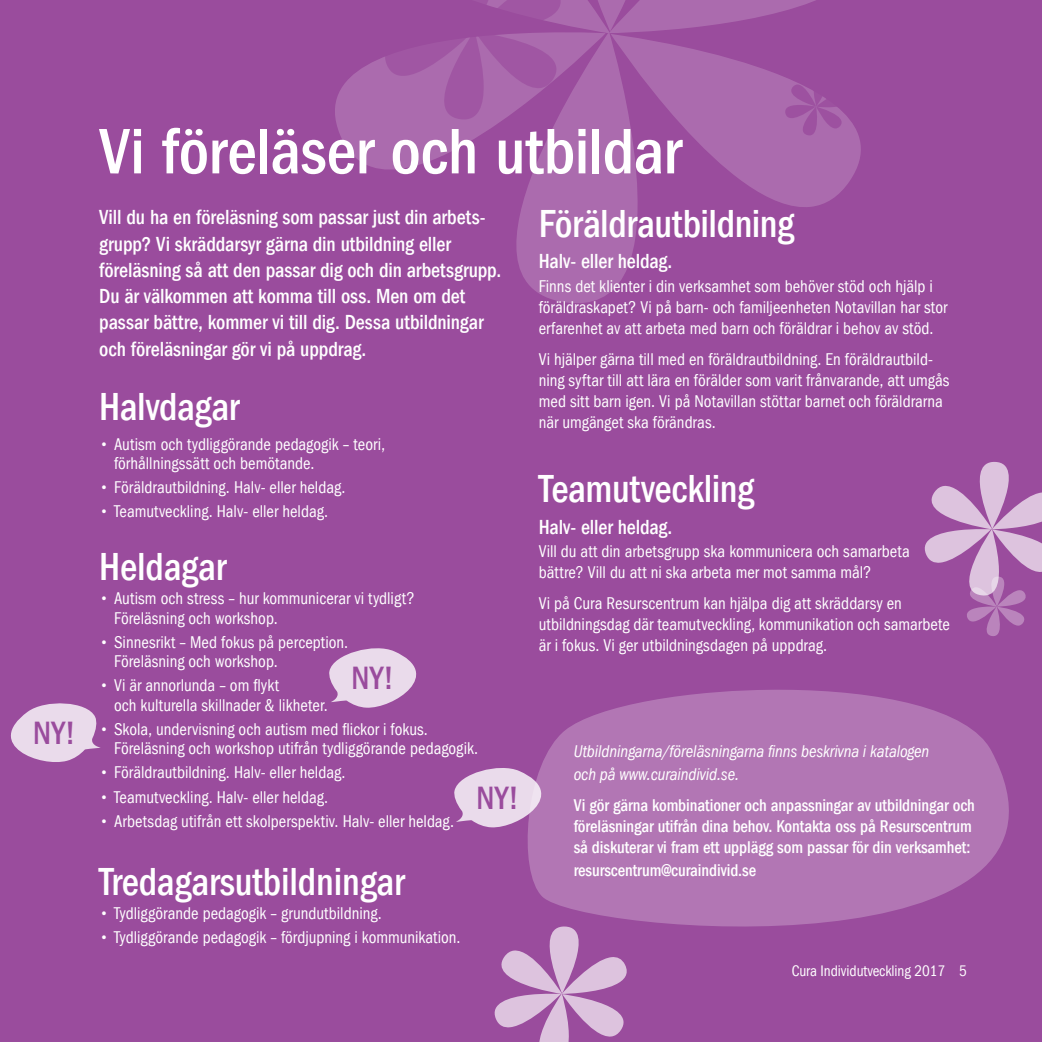
<style>
.page{position:relative;width:1042px;height:1042px;background:#9a4c9d}
.page>*{position:absolute;margin:0;border:0;box-sizing:border-box;transform-origin:0 0}
.t1{font:500 condensed 66.5px "Franklin Gothic LT";letter-spacing:-.005em;color:#fff}
.t2{font:500 condensed 40.25px "Franklin Gothic LT";letter-spacing:-.005em;color:#fff;scale:.96 1}
.t3{font:500 condensed 33.25px "Franklin Gothic LT";color:#9a4c9d;scale:.96 1}
.t4{font:500 condensed 21px/26.2px "Franklin Gothic LT";letter-spacing:-.005em;color:#fff;scale:.96 1}
.t5{font:condensed 17.5px/21px "Franklin Gothic LT";color:#fff;scale:.96 1}
.t6{font:500 condensed 17.5px/21px "Franklin Gothic LT";letter-spacing:-.005em;color:#fff;scale:.96 1}
.t7{font:italic condensed 17.5px/22.8px "Franklin Gothic LT";letter-spacing:-.005em;color:#fff;scale:.96 1}
.t8{font:condensed 15.75px "Franklin Gothic LT";letter-spacing:-.005em;color:#fff;scale:.96 1}
.s1{font-weight:500;font-stretch:normal}
</style>
<div class="page">
<svg style="left:527px;top:689px;width:482px;height:238px;fill:#b276b4"></svg>
<svg style="left:924px;top:462px;width:118px;height:174px"></svg>
<svg style="left:516px;top:172px;width:121px;height:131px;background:#a866ab"></svg>
<svg style="left:611px;top:172px;width:244px;height:44px"></svg>
<svg style="left:335px;top:0;width:526px;height:172px"></svg>
<svg style="left:494px;top:926px;width:144px;height:116px"></svg>
<svg style="left:329px;top:648px;width:88px;height:60px"></svg>
<svg style="left:10px;top:703px;width:91px;height:59px"></svg>
<svg style="left:454px;top:766px;width:89px;height:62px"></svg>
<h3 class="t3" style="left:33px;top:714px;width:46px">NY!</h3>
<h1 class="t1" style="left:99px;top:114px;width:584px">Vi föreläser och utbildar</h1>
<h2 class="t2" style="left:539px;top:201px;width:268px">Föräldrautbildning</h2>
<p class="t4" style="left:539px;top:248px;width:141px">Halv- eller heldag.</p>
<p class="t5" style="left:539px;top:276px;width:427px">Finns det klienter i din verksamhet som behöver stöd och hjälp i föräldraskapet? Vi på barn- och familjeenheten Notavillan har stor erfarenhet av att arbeta med barn och föräldrar i behov av stöd.</p>
<p class="t5" style="left:539px;top:349px;width:429px">Vi hjälper gärna till med en föräldrautbildning. En föräldrautbild&shy;ning syftar till att lära en förälder som varit frånvarande, att umgås med sitt barn igen. Vi på Notavillan stöttar barnet och föräldrarna när umgänget ska förändras.</p>
<p class="t4" style="left:99px;top:204px;width:420px">Vill du ha en föreläsning som passar just din arbets&shy;grupp? Vi skräddarsyr gärna din utbildning eller föreläsning så att den passar dig och din arbetsgrupp.<br>Du är välkommen att komma till oss. Men om det passar bättre, kommer vi till dig. Dessa utbildningar och föreläsningar gör vi på uppdrag.</p>
<h2 class="t2" style="left:99px;top:384px;width:147px">Halvdagar</h2>
<p class="t5" style="left:114px;top:434px;width:284px;line-height:19.2px;text-indent:-15px"><span class="s1">•</span> Autism och tydliggörande pedagogik – teori, förhållningssätt och bemötande.</p>
<p class="t5" style="left:99px;top:477px;width:258px"><span class="s1">•</span> Föräldrautbildning. Halv- eller heldag.</p>
<p class="t5" style="left:99px;top:501px;width:240px"><span class="s1">•</span> Teamutveckling. Halv- eller heldag.</p>
<h2 class="t2" style="left:99px;top:544px;width:134px">Heldagar</h2>
<p class="t5" style="left:114px;top:589px;width:315px;line-height:19.2px;text-indent:-15px"><span class="s1">•</span> Autism och stress – hur kommunicerar vi tydligt?<br>Föreläsning och workshop.</p>
<p class="t5" style="left:114px;top:632px;width:245px;line-height:19.2px;text-indent:-15px"><span class="s1">•</span> Sinnesrikt – Med fokus på perception.<br>Föreläsning och workshop.</p>
<p class="t5" style="left:114px;top:676px;width:224px;line-height:19.2px;text-indent:-15px"><span class="s1">•</span> Vi är annorlunda – om flykt<br>och kulturella skillnader &amp; likheter.</p>
<p class="t5" style="left:114px;top:719px;width:381px;line-height:19.2px;text-indent:-15px"><span class="s1">•</span> Skola, undervisning och autism med flickor i fokus.<br>Föreläsning och workshop utifrån tydliggörande pedagogik.</p>
<p class="t5" style="left:99px;top:762px;width:258px"><span class="s1">•</span> Föräldrautbildning. Halv- eller heldag.</p>
<p class="t5" style="left:99px;top:786px;width:240px"><span class="s1">•</span> Teamutveckling. Halv- eller heldag.</p>
<p class="t5" style="left:99px;top:810px;width:371px"><span class="s1">•</span> Arbetsdag utifrån ett skolperspektiv. Halv- eller heldag.</p>
<h2 class="t2" style="left:99px;top:858px;width:320px">Tredagarsutbildningar</h2>
<p class="t5" style="left:99px;top:903px;width:296px"><span class="s1">•</span> Tydliggörande pedagogik – grundutbildning.</p>
<p class="t5" style="left:99px;top:927px;width:378px"><span class="s1">•</span> Tydliggörande pedagogik – fördjupning i kommunikation.</p>
<h2 class="t2" style="left:539px;top:466px;width:226px">Teamutveckling</h2>
<p class="t4" style="left:539px;top:514px;width:141px">Halv- eller heldag.</p>
<p class="t5" style="left:539px;top:541px;width:388px">Vill du att din arbetsgrupp ska kommunicera och samarbeta bättre? Vill du att ni ska arbeta mer mot samma mål?</p>
<p class="t5" style="left:539px;top:593px;width:430px">Vi på Cura Resurscentrum kan hjälpa dig att skräddarsy en utbildningsdag där teamutveckling, kommunikation och samarbete är i fokus. Vi ger utbildningsdagen på uppdrag.</p>
<h3 class="t3" style="left:351px;top:659px;width:46px">NY!</h3>
<p class="t7" style="left:574px;top:740px;width:372px">Utbildningarna/föreläsningarna finns beskrivna i katalogen och på www.curaindivid.se.</p>
<p class="t6" style="left:574px;top:794px;width:419px">Vi gör gärna kombinationer och anpassningar av utbildningar och föreläsningar utifrån dina behov. Kontakta oss på Resurscentrum så diskuterar vi fram ett upplägg som passar för din verksamhet:</p>
<p class="t6" style="left:574px;top:859px;width:192px">resurscentrum@curaindivid.se</p>
<h3 class="t3" style="left:476px;top:779px;width:46px">NY!</h3>
<p class="t8" style="left:792px;top:961px;width:184px">Cura Individutveckling 2017 5</p>
</div>
